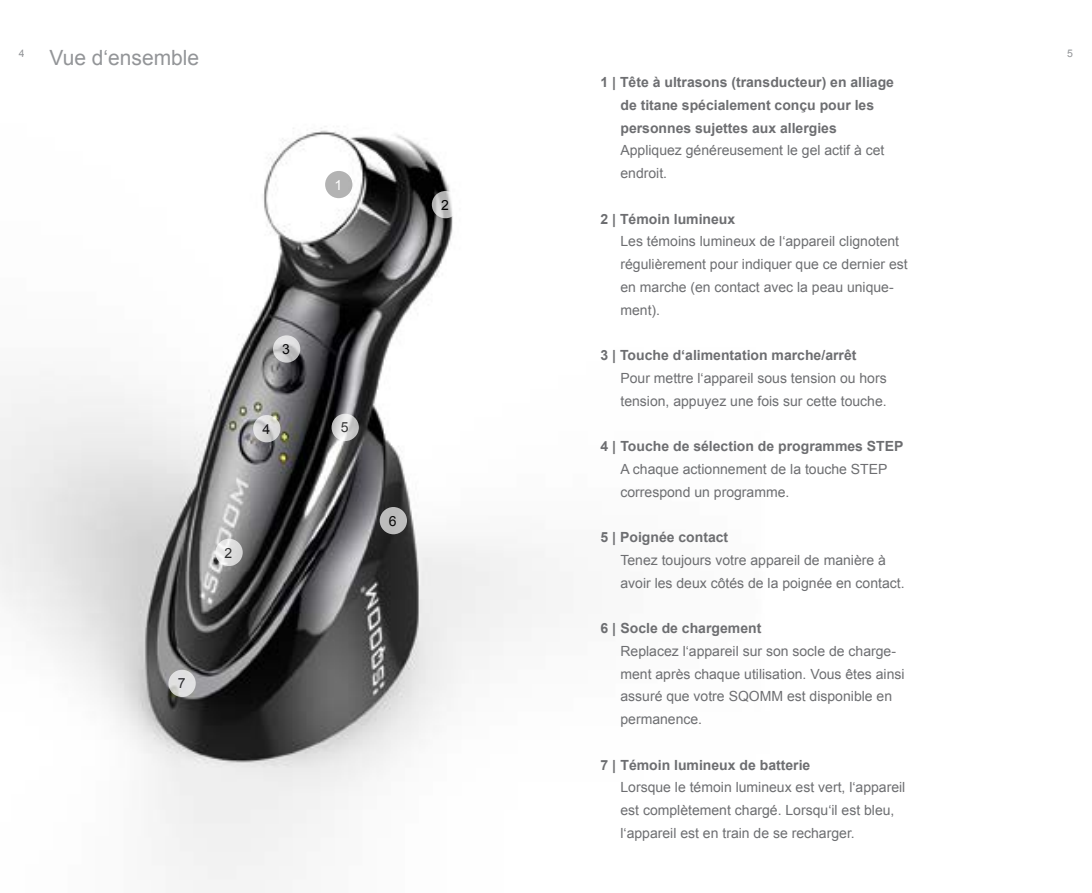
<style>
.page{position:relative;width:1092px;height:893px;background:#fff}
.page>*{position:absolute;margin:0;border:0;box-sizing:border-box;transform-origin:0 0}
.t1{font:21px "Arial";color:#939598}
.t2{font:14px/22.8px "Arial";color:#6d6e71}
.t3{font:700 14px/22.8px "Arial";color:#6d6e71}
.t4{font:14px "Arial";color:#000}
.t5{font:14px "Arial";color:#fff}
.t6{font:10.5px "Arial";color:#939598}
</style>
<div class="page">
<img style="left:0;top:126px;width:546px;height:767px">
<div style="left:325px;top:171px;width:27px;height:27px;background:#b3b3b3;border-radius:50%"></div>
<svg style="left:432px;top:191px;width:27px;height:27px"></svg>
<svg style="left:273px;top:335px;width:27px;height:28px"></svg>
<svg style="left:253px;top:415px;width:27px;height:27px"></svg>
<svg style="left:331px;top:414px;width:28px;height:27px"></svg>
<div style="left:379px;top:507px;width:28px;height:27px;background:#bcbcbc;border-radius:50%"></div>
<svg style="left:168px;top:670px;width:28px;height:27px"></svg>
<svg style="left:215px;top:539px;width:28px;height:27px"></svg>
<h1 class="t1" style="left:50px;top:44px;width:151px">Vue d‘ensemble</h1>
<p class="t6" style="left:19px;top:47px;width:7px">4</p>
<p class="t6" style="left:1067px;top:47px;width:7px">5</p>
<p class="t5" style="left:334px;top:176px;width:9px">1</p>
<p class="t4" style="left:441px;top:196px;width:9px">2</p>
<p class="t4" style="left:282px;top:340px;width:9px">3</p>
<p class="t4" style="left:262px;top:420px;width:9px">4</p>
<p class="t4" style="left:341px;top:418px;width:9px">5</p>
<p class="t4" style="left:225px;top:543px;width:9px">2</p>
<p class="t4" style="left:389px;top:512px;width:9px">6</p>
<p class="t4" style="left:178px;top:674px;width:9px">7</p>
<p class="t3" style="left:620px;top:71px;width:275px;text-indent:-20px">1 | Tête à ultrasons (transducteur) en alliage de titane spécialement conçu pour les personnes sujettes aux allergies</p>
<p class="t2" style="left:620px;top:139px;width:265px">Appliquez généreusement le gel actif à cet endroit.</p>
<p class="t3" style="left:600px;top:208px;width:136px">2 | Témoin lumineux</p>
<p class="t2" style="left:620px;top:230px;width:289px">Les témoins lumineux de l‘appareil clignotent régulièrement pour indiquer que ce dernier est en marche (en contact avec la peau unique&shy;ment).</p>
<p class="t3" style="left:600px;top:344px;width:257px">3 | Touche d‘alimentation marche/arrêt</p>
<p class="t2" style="left:620px;top:367px;width:268px">Pour mettre l‘appareil sous tension ou hors tension, appuyez une fois sur cette touche.</p>
<p class="t3" style="left:600px;top:435px;width:304px">4 | Touche de sélection de programmes STEP</p>
<p class="t2" style="left:620px;top:458px;width:268px">A chaque actionnement de la touche STEP correspond un programme.</p>
<p class="t3" style="left:600px;top:526px;width:129px">5 | Poignée contact</p>
<p class="t2" style="left:620px;top:549px;width:286px">Tenez toujours votre appareil de manière à avoir les deux côtés de la poignée en contact.</p>
<p class="t3" style="left:600px;top:617px;width:162px">6 | Socle de chargement</p>
<p class="t2" style="left:620px;top:640px;width:286px">Replacez l‘appareil sur son socle de charge&shy;ment après chaque utilisation. Vous êtes ainsi assuré que votre SQOMM est disponible en permanence.</p>
<p class="t3" style="left:600px;top:754px;width:211px">7 | Témoin lumineux de batterie</p>
<p class="t2" style="left:620px;top:776px;width:286px">Lorsque le témoin lumineux est vert, l‘appareil est complètement chargé. Lorsqu‘il est bleu, l‘appareil est en train de se recharger.</p>
</div>
